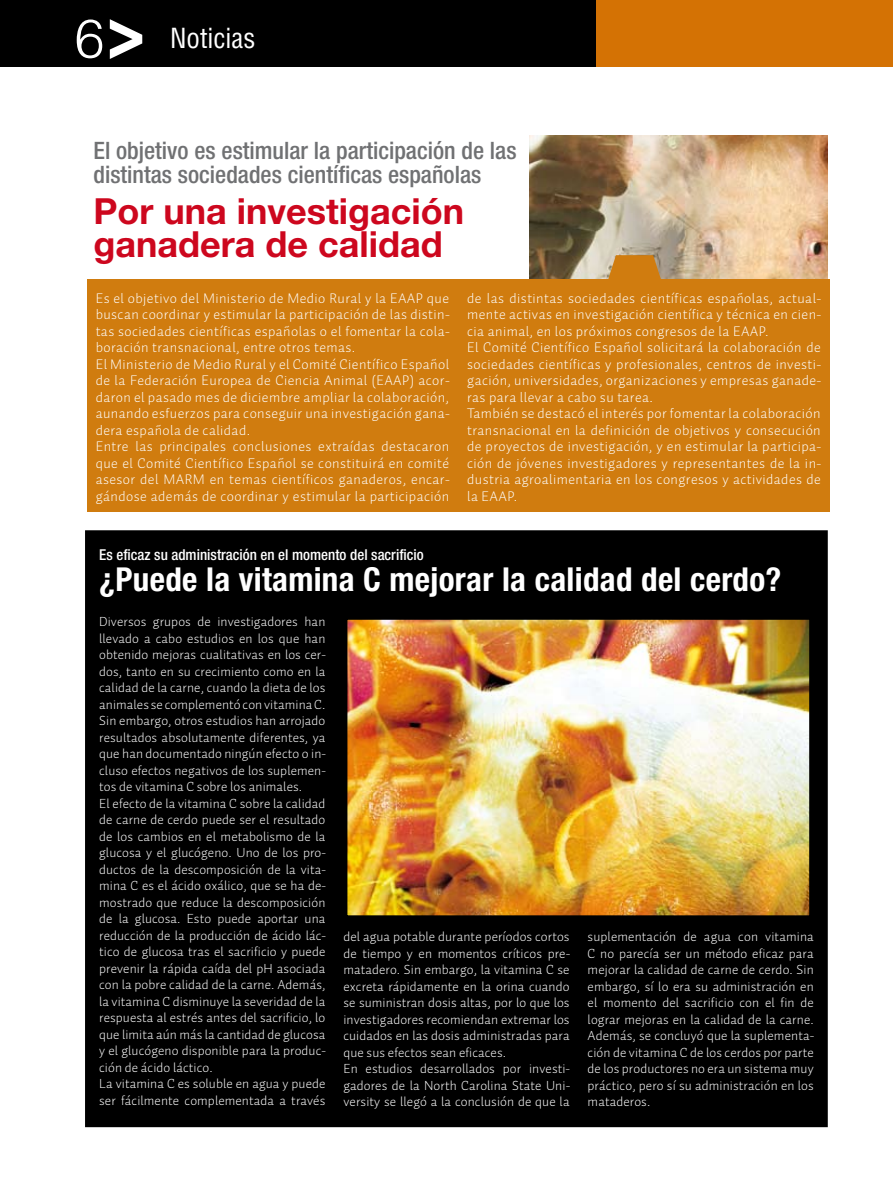
<style>
.page{position:relative;width:893px;height:1191px;background:#fff}
.page>*{position:absolute;margin:0;border:0;box-sizing:border-box;transform-origin:0 0}
.t1{font:700 86.55px "Helvetica";color:#fff}
.t2{font:300 54px "Helvetica";color:#fff}
.t3{font:700 36px/33px "Helvetica Neue LT Std";color:#cd071e}
.t4{font:700 condensed 33px "Helvetica Neue LT Std";letter-spacing:.01em;color:#fff}
.t5{font:condensed 27px "Helvetica";color:#fff}
.t6{font:500 condensed 24px/24px "Helvetica Neue LT Std";color:#707173}
.t7{font:500 condensed 15px "Helvetica Neue LT Std";color:#fff}
.t8{font:300 14.25px/16.5px "Auto 1";letter-spacing:.03em;color:#fff}
.t9{font:300 13.5px/16.5px "Auto 1";letter-spacing:.005em;color:#fff}
</style>
<div class="page">
<img style="left:530px;top:135px;width:298px;height:144px">
<div style="left:0;top:0;width:601px;height:66px;background:#000"></div>
<div style="left:597px;top:0;width:296px;height:66px;background:#d47204"></div>
<div style="left:87px;top:279px;width:742px;height:232px;background:#d07c0f"></div>
<div style="left:85px;top:530px;width:743px;height:597px;background:#000"></div>
<svg style="left:606px;top:255px;width:57px;height:24px"></svg>
<img style="left:348px;top:621px;width:460px;height:293px">
<div style="left:344px;top:617px;width:468px;height:301px;border:3px solid #000"></div>
<h1 class="t1" style="left:165px;top:14px;width:52px;rotate:90deg">^</h1>
<h2 class="t2" style="left:75px;top:5px;width:32px">6</h2>
<h3 class="t5" style="left:170px;top:21px;width:87px">Noticias</h3>
<h3 class="t6" style="left:94px;top:138px;width:425px">El objetivo es estimular la participación de las distintas sociedades científicas españolas</h3>
<h3 class="t3" style="left:94px;top:194px;width:372px">Por una investigación ganadera de calidad</h3>
<p class="t8" style="left:96px;top:289px;width:356px">Es el objetivo del Ministerio de Medio Rural y la EAAP que buscan coordinar y estimular la participación de las distin&shy;tas sociedades científicas españolas o el fomentar la cola&shy;boración transnacional, entre otros temas.<br>El Ministerio de Medio Rural y el Comité Científico Español de la Federación Europea de Ciencia Animal (EAAP) acor&shy;daron el pasado mes de diciembre ampliar la colaboración, aunando esfuerzos para conseguir una investigación gana&shy;dera española de calidad.<br>Entre las principales conclusiones extraídas destacaron que el Comité Científico Español se constituirá en comité asesor del MARM en temas científicos ganaderos, encar&shy;gándose además de coordinar y estimular la participación</p>
<p class="t8" style="left:467px;top:289px;width:356px">de las distintas sociedades científicas españolas, actual&shy;mente activas en investigación científica y técnica en cien&shy;cia animal, en los próximos congresos de la EAAP.<br>El Comité Científico Español solicitará la colaboración de sociedades científicas y profesionales, centros de investi&shy;gación, universidades, organizaciones y empresas ganade&shy;ras para llevar a cabo su tarea.<br>También se destacó el interés por fomentar la colaboración transnacional en la definición de objetivos y consecución de proyectos de investigación, y en estimular la participa&shy;ción de jóvenes investigadores y representantes de la in&shy;dustria agroalimentaria en los congresos y actividades de la EAAP.</p>
<p class="t7" style="left:99px;top:545px;width:326px">Es eficaz su administración en el momento del sacrificio</p>
<h3 class="t4" style="left:99px;top:559px;width:684px">¿Puede la vitamina C mejorar la calidad del cerdo?</h3>
<p class="t9" style="left:99px;top:613px;width:228px">Diversos grupos de investigadores han llevado a cabo estudios en los que han obtenido mejoras cualitativas en los cer&shy;dos, tanto en su crecimiento como en la calidad de la carne, cuando la dieta de los animales se complementó con vitamina C.<br>Sin embargo, otros estudios han arrojado resultados absolutamente diferentes, ya que han documentado ningún efecto o in&shy;cluso efectos negativos de los suplemen&shy;tos de vitamina C sobre los animales.<br>El efecto de la vitamina C sobre la calidad de carne de cerdo puede ser el resultado de los cambios en el metabolismo de la glucosa y el glucógeno. Uno de los pro&shy;ductos de la descomposición de la vita&shy;mina C es el ácido oxálico, que se ha de&shy;mostrado que reduce la descomposición de la glucosa. Esto puede aportar una reducción de la producción de ácido lác&shy;tico de glucosa tras el sacrificio y puede prevenir la rápida caída del pH asociada con la pobre calidad de la carne. Además, la vitamina C disminuye la severidad de la respuesta al estrés antes del sacrificio, lo que limita aún más la cantidad de glucosa y el glucógeno disponible para la produc&shy;ción de ácido láctico.<br>La vitamina C es soluble en agua y puede ser fácilmente complementada a través</p>
<p class="t9" style="left:343px;top:928px;width:228px">del agua potable durante períodos cortos de tiempo y en momentos críticos pre&shy;matadero. Sin embargo, la vitamina C se excreta rápidamente en la orina cuando se suministran dosis altas, por lo que los investigadores recomiendan extremar los cuidados en las dosis administradas para que sus efectos sean eficaces.<br>En estudios desarrollados por investi&shy;gadores de la North Carolina State Uni&shy;versity se llegó a la conclusión de que la</p>
<p class="t9" style="left:588px;top:928px;width:228px;text-align:justify">suplementación de agua con vitamina C no parecía ser un método eficaz para mejorar la calidad de carne de cerdo. Sin embargo, sí lo era su administración en el momento del sacrificio con el fin de lograr mejoras en la calidad de la carne.<br>Además, se concluyó que la suplementa&shy;ción de vitamina C de los cerdos por parte de los productores no era un sistema muy práctico, pero sí su administración en los mataderos.</p>
</div>
